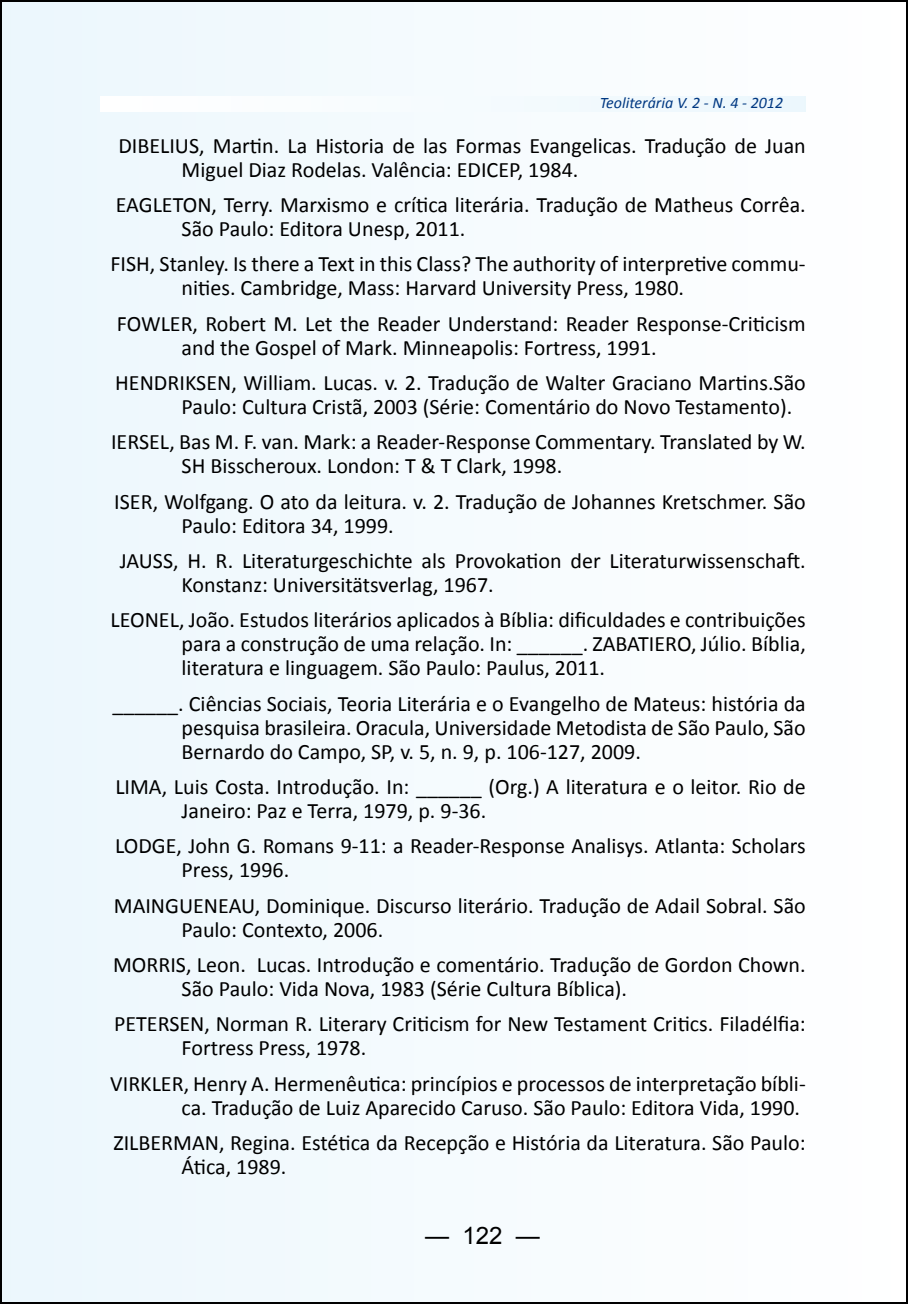
<style>
.page{position:relative;width:908px;height:1304px;background:#fff}
.page>*{position:absolute;margin:0;border:0;box-sizing:border-box;transform-origin:0 0}
.t1{font:24px "Arial";color:#000}
.t2{font:22px/24px "Calibri";color:#000}
.t3{font:italic 16px "Calibri";color:#003882}
</style>
<div class="page">
<div style="left:1px;top:1px;width:905px;height:1302px;background:#f5fbfe"></div>
<p class="t3" style="left:599px;top:93px;width:185px">Teoliterária V. 2 - N. 4 - 2012</p>
<p class="t2" style="left:181px;top:132px;width:625px;text-indent:-63px">DIBELIUS, Martin. La Historia de las Formas Evangelicas. Tradução de Juan<br>Miguel Diaz Rodelas. Valência: EDICEP, 1984.</p>
<p class="t2" style="left:181px;top:192px;width:625px;text-indent:-66px">EAGLETON, Terry. Marxismo e crítica literária. Tradução de Matheus Corrêa.<br>São Paulo: Editora Unesp, 2011.</p>
<p class="t2" style="left:181px;top:251px;width:625px;text-indent:-71px">FISH, Stanley. Is there a Text in this Class? The authority of interpretive commu&shy;nities. Cambridge, Mass: Harvard University Press, 1980.</p>
<p class="t2" style="left:181px;top:310px;width:625px;text-indent:-65px">FOWLER, Robert M. Let the Reader Understand: Reader Response-Criticism and the Gospel of Mark. Minneapolis: Fortress, 1991.</p>
<p class="t2" style="left:181px;top:370px;width:625px;text-indent:-66px">HENDRIKSEN, William. Lucas. v. 2. Tradução de Walter Graciano Martins.São<br>Paulo: Cultura Cristã, 2003 (Série: Comentário do Novo Testamento).</p>
<p class="t2" style="left:181px;top:429px;width:625px;text-indent:-70px">IERSEL, Bas M. F. van. Mark: a Reader-Response Commentary. Translated by W.<br>SH Bisscheroux. London: T &amp; T Clark, 1998.</p>
<p class="t2" style="left:181px;top:488px;width:625px;text-indent:-67px">ISER, Wolfgang. O ato da leitura. v. 2. Tradução de Johannes Kretschmer. São<br>Paulo: Editora 34, 1999.</p>
<p class="t2" style="left:181px;top:548px;width:625px;text-indent:-62px">JAUSS, H. R. Literaturgeschichte als Provokation der Literaturwissenschaft.<br>Konstanz: Universitätsverlag, 1967.</p>
<p class="t2" style="left:181px;top:607px;width:625px;text-align:justify;text-indent:-71px">LEONEL, João. Estudos literários aplicados à Bíblia: dificuldades e contribuições para a construção de uma relação. In: ______. ZABATIERO, Júlio. Bíblia, literatura e linguagem. São Paulo: Paulus, 2011.</p>
<p class="t2" style="left:181px;top:690px;width:625px;text-align:justify;text-indent:-69px">______. Ciências Sociais, Teoria Literária e o Evangelho de Mateus: história da pesquisa brasileira. Oracula, Universidade Metodista de São Paulo, São Bernardo do Campo, SP, v. 5, n. 9, p. 106-127, 2009.</p>
<p class="t2" style="left:181px;top:774px;width:625px;text-indent:-66px">LIMA, Luis Costa. Introdução. In: ______ (Org.) A literatura e o leitor. Rio de<br>Janeiro: Paz e Terra, 1979, p. 9-36.</p>
<p class="t2" style="left:181px;top:833px;width:625px;text-indent:-66px">LODGE, John G. Romans 9-11: a Reader-Response Analisys. Atlanta: Scholars<br>Press, 1996.</p>
<p class="t2" style="left:181px;top:892px;width:625px;text-indent:-68px">MAINGUENEAU, Dominique. Discurso literário. Tradução de Adail Sobral. São<br>Paulo: Contexto, 2006.</p>
<p class="t2" style="left:181px;top:952px;width:625px;text-indent:-69px">MORRIS, Leon. Lucas. Introdução e comentário. Tradução de Gordon Chown.<br>São Paulo: Vida Nova, 1983 (Série Cultura Bíblica).</p>
<p class="t2" style="left:181px;top:1011px;width:625px;text-indent:-67px">PETERSEN, Norman R. Literary Criticism for New Testament Critics. Filadélfia:<br>Fortress Press, 1978.</p>
<p class="t2" style="left:110px;top:1070px;width:696px;text-align:right">VIRKLER, Henry A. Hermenêutica: princípios e processos de interpretação bíbli&shy;ca. Tradução de Luiz Aparecido Caruso. São Paulo: Editora Vida, 1990.</p>
<p class="t2" style="left:181px;top:1130px;width:625px;text-indent:-68px">ZILBERMAN, Regina. Estética da Recepção e História da Literatura. São Paulo:<br>Ática, 1989.</p>
<p class="t1" style="left:425px;top:1219px;width:116px">— 122 —</p>
</div>
